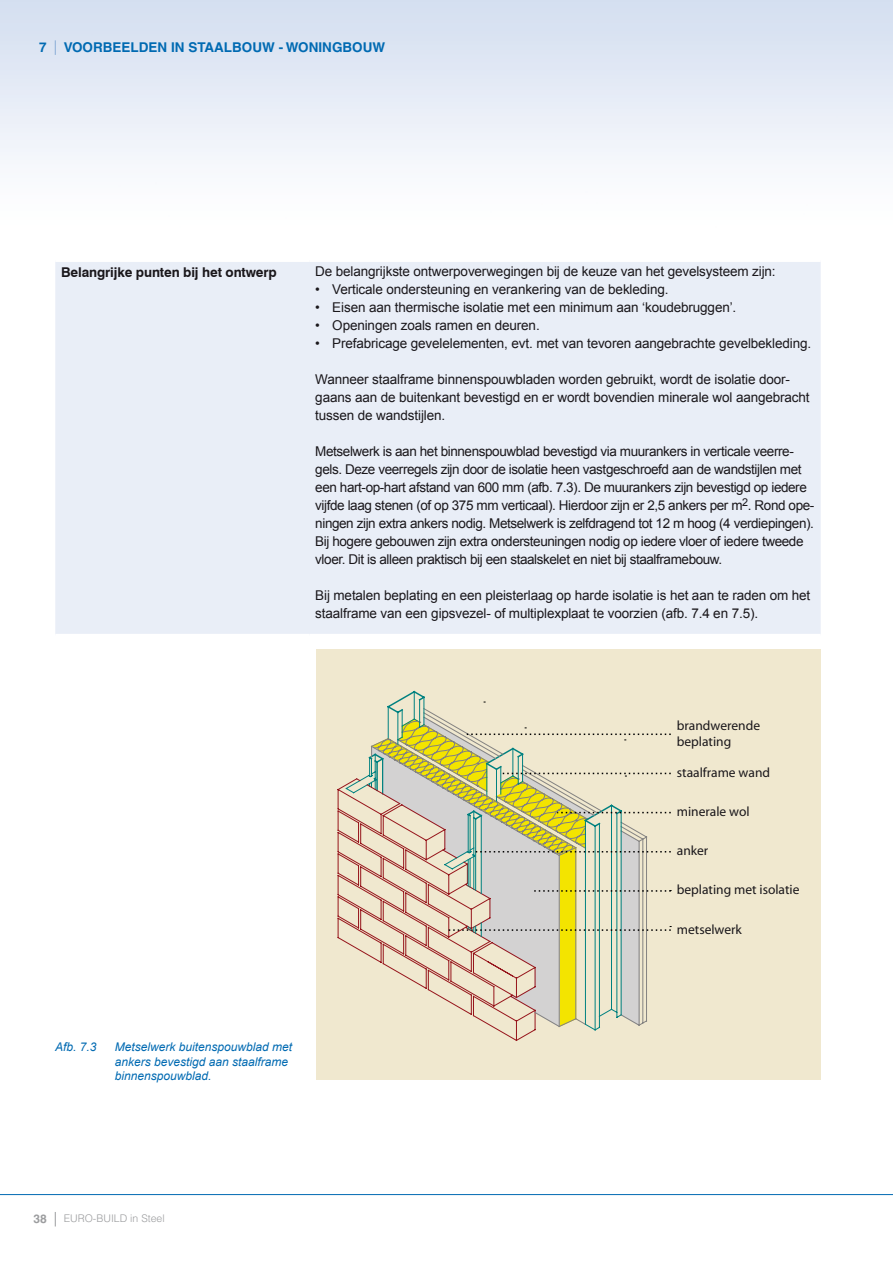
<style>
.page{position:relative;width:893px;height:1263px;background:#fff}
.page>*{position:absolute;margin:0;border:0;box-sizing:border-box;transform-origin:0 0}
.t1{font:13.5px/18px "Arial";letter-spacing:-.01em;color:#1a171b}
.t2{font:13.5px/18px "Arial";letter-spacing:-.03em;color:#1a171b}
.t3{font:13.5px/16.2px "Myriad";color:#1a171b}
.t4{font:700 13.5px "Helvetica";color:#006ab2}
.t5{font:700 13.5px "Swiss 721 BT";letter-spacing:-.01em;color:#1a171b}
.t6{font:italic 12px/14.4px "Arial";color:#006ab2}
.t7{font:700 12px "Helvetica";color:#9c9d9f}
.t8{font:300 10.5px "Helvetica";color:#9c9d9f}
</style>
<div class="page">
<svg style="left:55px;top:1212px;width:1px;height:14px"></svg>
<hr style="left:0;top:1194px;width:893px;height:1px;background:#006ab2">
<svg style="left:55px;top:40px;width:1px;height:15px"></svg>
<div style="left:55px;top:262px;width:766px;height:372px;background:#e9eef7"></div>
<div style="left:316px;top:649px;width:505px;height:431px;background:#f0e8cf"></div>
<svg style="left:337px;top:785px;width:197px;height:256px"></svg>
<svg style="left:345px;top:691px;width:326px;height:340px"></svg>
<p class="t4" style="left:39px;top:39px;width:9px">7</p>
<p class="t4" style="left:64px;top:39px;width:20px">VOOR</p>
<p class="t4" style="left:103px;top:39px;width:20px">BEELDEN</p>
<p class="t4" style="left:171px;top:39px;width:27px">IN STAAL</p>
<p class="t4" style="left:232px;top:39px;width:152px">BOUW - WONINGBOUW</p>
<p class="t5" style="left:61px;top:264px;width:217px">Belangrijke punten bij het ontwerp</p>
<p class="t1" style="left:315px;top:263px;width:462px">De belangrijkste ontwerpoverwegingen bij de keuze van het gevelsysteem zijn:</p>
<p class="t1" style="left:315px;top:281px;width:355px">• Verticale ondersteuning en verankering van de bekleding.</p>
<p class="t1" style="left:315px;top:299px;width:423px">• Eisen aan thermische isolatie met een minimum aan ‘koudebruggen’.</p>
<p class="t1" style="left:315px;top:317px;width:226px">• Openingen zoals ramen en deuren.</p>
<p class="t1" style="left:315px;top:335px;width:497px">• Prefabricage gevelelementen, evt. met van tevoren aangebrachte gevelbekleding.</p>
<p class="t1" style="left:315px;top:371px;width:496px">Wanneer staalframe binnenspouwbladen worden gebruikt, wordt de isolatie door&shy;gaans aan de buitenkant bevestigd en er wordt bovendien minerale wol aangebracht tussen de wandstijlen.</p>
<p class="t2" style="left:315px;top:443px;width:501px">Metselwerk is aan het binnenspouwblad bevestigd via muurankers in verticale veerre&shy;gels. Deze veerregels zijn door de isolatie heen vastgeschroefd aan de wandstijlen met een hart-op-hart afstand van 600 mm (afb. 7.3). De muurankers zijn bevestigd op iedere vijfde laag stenen (of op 375 mm verticaal). Hierdoor zijn er 2,5 ankers per m<sup>2</sup>. Rond ope&shy;ningen zijn extra ankers nodig. Metselwerk is zelfdragend tot 12 m hoog (4 verdiepingen).<br>Bij hogere gebouwen zijn extra ondersteuningen nodig op iedere vloer of iedere tweede vloer. Dit is alleen praktisch bij een staalskelet en niet bij staalframebouw.</p>
<p class="t1" style="left:315px;top:587px;width:497px">Bij metalen beplating en een pleisterlaag op harde isolatie is het aan te raden om het staalframe van een gipsvezel- of multiplexplaat te voorzien (afb. 7.4 en 7.5).</p>
<p class="t3" style="left:677px;top:718px;width:85px">brandwerende beplating</p>
<p class="t3" style="left:677px;top:765px;width:95px">staalframe wand</p>
<p class="t3" style="left:677px;top:804px;width:74px">minerale wol</p>
<p class="t3" style="left:677px;top:843px;width:33px">anker</p>
<p class="t3" style="left:677px;top:882px;width:124px">beplating met isolatie</p>
<p class="t6" style="left:55px;top:1040px;width:43px">Afb. 7.3</p>
<p class="t6" style="left:115px;top:1040px;width:179px">Metselwerk buitenspouwblad met ankers bevestigd aan staalframe binnenspouwblad.</p>
<p class="t7" style="left:33px;top:1211px;width:15px">38</p>
<p class="t8" style="left:64px;top:1212px;width:102px">EURO-BUILD in Steel</p>
<p class="t3" style="left:677px;top:922px;width:67px">metselwerk</p>
</div>
